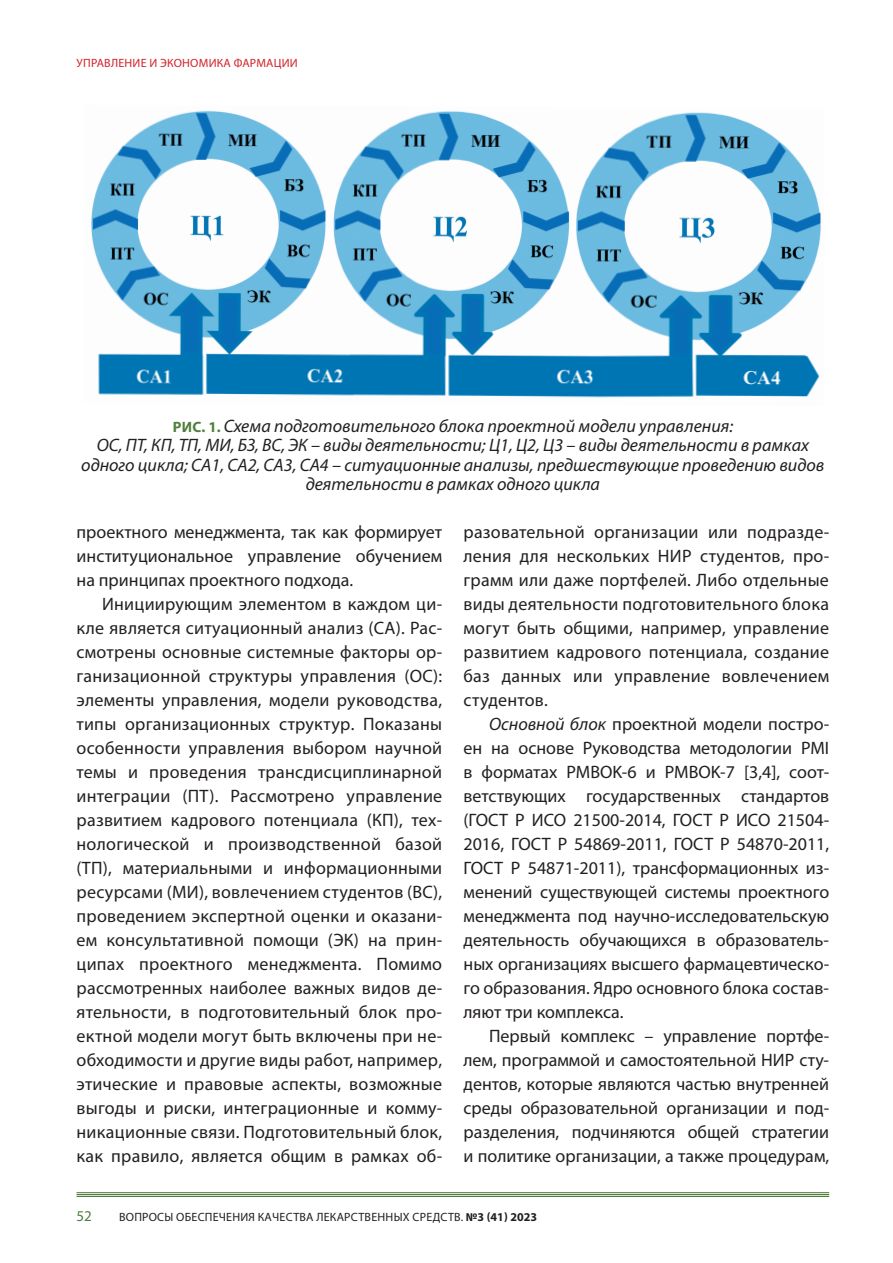
<style>
.page{position:relative;width:893px;height:1263px;background:#fff}
.page>*{position:absolute;margin:0;border:0;box-sizing:border-box;transform-origin:0 0}
.t1{font:18px/24px "Myriad Pro";color:#231f20;text-align:justify}
.t2{font:italic 18px/19.5px "Myriad Pro";color:#231f20;text-align:center}
.t3{font:15px "Myriad Pro";color:#4f7e3d}
.t4{font:12px "Myriad Pro";letter-spacing:.02em;color:#231f20}
.t5{font:12px "Myriad Pro";letter-spacing:.02em;color:#d1232a}
.s1{font-weight:700;font-style:normal;font-size:15px;color:#4f7e3d}
.s2{font-style:italic}
.s3{font-weight:700}
</style>
<div class="page">
<hr style="left:77px;top:1192px;width:752px;height:1px;background:#4f7e3d">
<hr style="left:77px;top:1194px;width:752px;height:1px;background:#4f7e3d">
<hr style="left:77px;top:1196px;width:752px;height:1px;background:#4f7e3d">
<img style="left:91px;top:110px;width:730px;height:288px">
<p class="t5" style="left:77px;top:56px;width:223px">УПРАВЛЕНИЕ И ЭКОНОМИКА ФАРМАЦИИ</p>
<p class="t2" style="left:81px;top:416px;width:745px"><span class="s1">РИС. 1.</span> Схема подготовительного блока проектной модели управления:<br>ОС, ПТ, КП, ТП, МИ, БЗ, ВС, ЭК – виды деятельности; Ц1, Ц2, Ц3 – виды деятельности в рамках одного цикла; СА1, СА2, СА3, СА4 – ситуационные анализы, предшествующие проведению видов деятельности в рамках одного цикла</p>
<p class="t1" style="left:77px;top:520px;width:367px">проектного менеджмента, так как формирует институциональное управление обучением на принципах проектного подхода.</p>
<p class="t1" style="left:77px;top:592px;width:367px;text-indent:26px">Инициирующим элементом в каждом ци&shy;кле является ситуационный анализ (СА). Рас&shy;смотрены основные системные факторы ор&shy;ганизационной структуры управления (ОС): элементы управления, модели руководства, типы организационных структур. Показаны особенности управления выбором научной темы и проведения трансдисциплинарной интеграции (ПТ). Рассмотрено управление развитием кадрового потенциала (КП), тех&shy;нологической и производственной базой (ТП), материальными и информационными ресурсами (МИ), вовлечением студентов (ВС), проведением экспертной оценки и оказани&shy;ем консультативной помощи (ЭК) на прин&shy;ципах проектного менеджмента. Помимо рассмотренных наиболее важных видов де&shy;ятельности, в подготовительный блок про&shy;ектной модели могут быть включены при не&shy;обходимости и другие виды работ, например, этические и правовые аспекты, возможные выгоды и риски, интеграционные и комму&shy;никационные связи. Подготовительный блок, как правило, является общим в рамках об-</p>
<p class="t1" style="left:463px;top:520px;width:367px">разовательной организации или подразде&shy;ления для нескольких НИР студентов, про&shy;грамм или даже портфелей. Либо отдельные виды деятельности подготовительного блока могут быть общими, например, управление развитием кадрового потенциала, создание баз данных или управление вовлечением студентов.</p>
<p class="t1" style="left:463px;top:712px;width:367px;text-indent:26px"><span class="s2">Основной блок</span> проектной модели постро&shy;ен на основе Руководства методологии PMI в форматах PMBОK-6 и PMBОK-7 [3,4], соот&shy;ветствующих государственных стандартов (ГОСТ Р ИСО 21500-2014, ГОСТ Р ИСО 21504- 2016, ГОСТ Р 54869-2011, ГОСТ Р 54870-2011, ГОСТ Р 54871-2011), трансформационных из&shy;менений существующей системы проектного менеджмента под научно-исследовательскую деятельность обучающихся в образователь&shy;ных организациях высшего фармацевтическо&shy;го образования. Ядро основного блока состав&shy;ляют три комплекса.</p>
<p class="t1" style="left:463px;top:1024px;width:367px;text-indent:26px">Первый комплекс – управление портфе&shy;лем, программой и самостоятельной НИР сту&shy;дентов, которые являются частью внутренней среды образовательной организации и под&shy;разделения, подчиняются общей стратегии и политике организации, а также процедурам,</p>
<p class="t3" style="left:77px;top:1207px;width:17px">52</p>
<p class="t4" style="left:119px;top:1209px;width:419px">ВОПРОСЫ ОБЕСПЕЧЕНИЯ КАЧЕСТВА ЛЕКАРСТВЕННЫХ СРЕДСТВ. <span class="s3">№3 (41) 2023</span></p>
</div>
